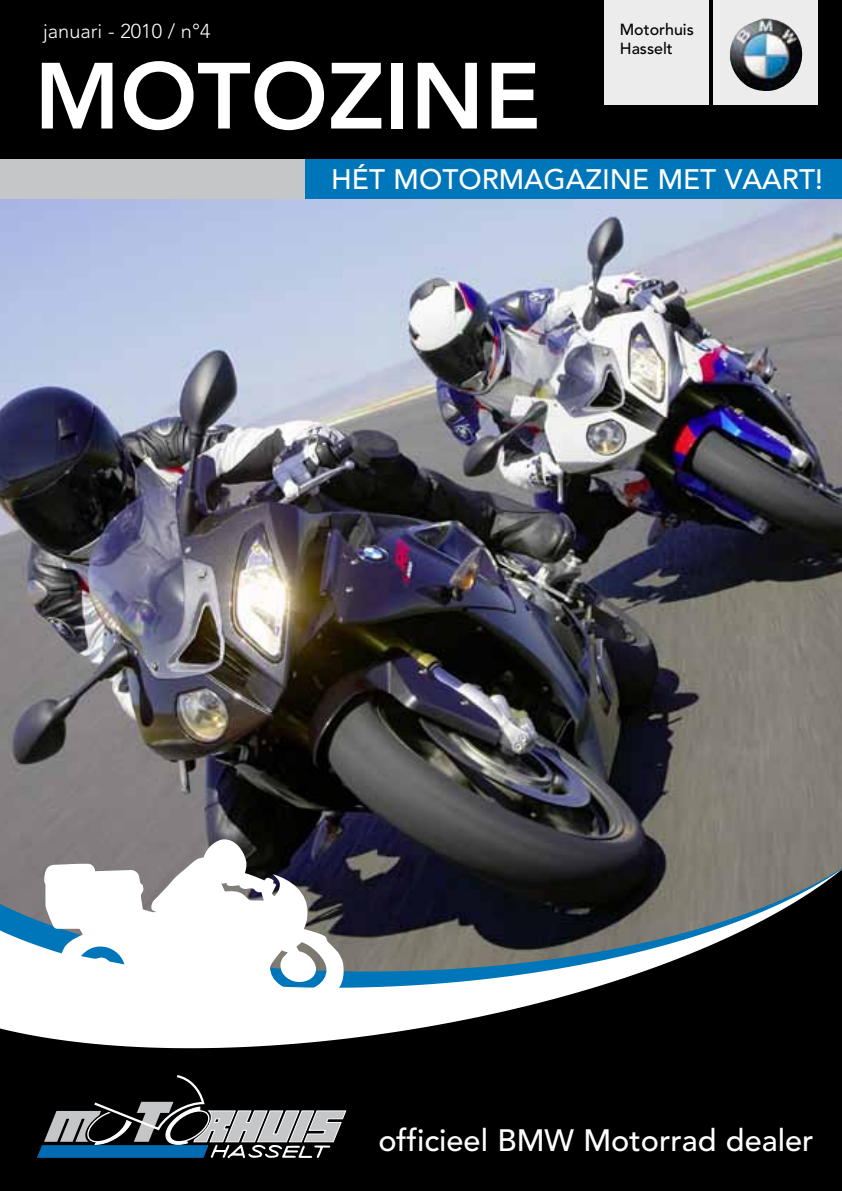
<style>
.page{position:relative;width:842px;height:1191px;background:#fff}
.page>*{position:absolute;margin:0;border:0;box-sizing:border-box;transform-origin:0 0}
.t1{font:800 92.8px "Avenir";color:#fff}
.t2{font:500 30.6px "Avenir";color:#fff}
.t3{font:500 28px "Avenir";color:#fff}
.t4{font:300 20px "Avenir";color:#fff}
.t5{font:500 16px/19.2px "Avenir";color:#000}
</style>
<div class="page">
<img style="left:0;top:198px;width:842px;height:658px">
<div style="left:0;top:0;width:842px;height:198px;background:#000"></div>
<svg style="left:0;top:859px;width:842px;height:332px;background:#2f3234"></svg>
<svg style="left:37px;top:1073px;width:310px;height:85px;background:#3a4349"></svg>
<svg style="left:44px;top:839px;width:300px;height:174px"></svg>
<div style="left:604px;top:0;width:104px;height:104px;background:#ececed"></div>
<div style="left:713px;top:0;width:105px;height:104px;background:#ececed"></div>
<img style="left:730px;top:18px;width:72px;height:73px">
<div style="left:304px;top:159px;width:538px;height:39px;background:#0076ba"></div>
<div style="left:0;top:159px;width:304px;height:39px;background:#c5c6c8"></div>
<p class="t4" style="left:43px;top:19px;width:169px">januari - 2010 / n°4</p>
<p class="t5" style="left:620px;top:20px;width:76px">Motorhuis<br>Hasselt</p>
<h1 class="t1" style="left:34px;top:41px;width:508px">MOTOZINE</h1>
<p class="t3" style="left:331px;top:164px;width:493px">Hét m otormagazine m et vaart!</p>
<p class="t2" style="left:378px;top:1122px;width:437px">officieel BMW Motorrad dealer</p>
</div>
